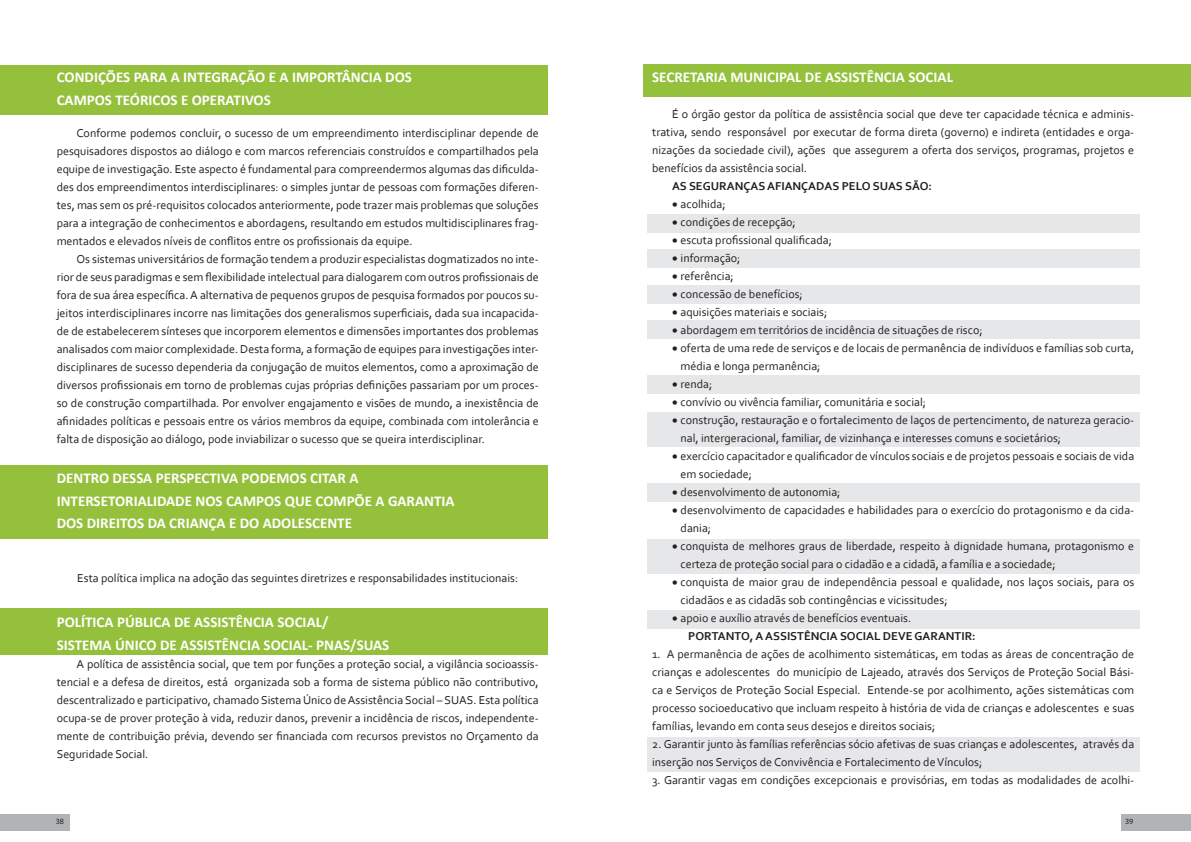
<style>
.page{position:relative;width:1191px;height:842px;background:#fff}
.page>*{position:absolute;margin:0;border:0;box-sizing:border-box;transform-origin:0 0}
.Padrão{font:700 15px "Calibri";color:#fff}
.Normal__Web{font:700 15px/22.5px "Calibri";color:#fff}
.Normal__Web-2{font:12px/18px "Corbel";color:#231f20}
.Padrão-2{font:12px/18px "Corbel";color:#231f20;text-align:justify}
.Padrão-3{font:700 12px "Corbel";color:#231f20}
.t1{font:8px "Myriad";color:#231f20}
</style>
<div class="page">
<div style="left:647px;top:214px;width:493px;height:19px;background:#e6e7e9"></div>
<div style="left:647px;top:249px;width:493px;height:19px;background:#e6e7e9"></div>
<div style="left:647px;top:285px;width:493px;height:19px;background:#e6e7e9"></div>
<div style="left:647px;top:320px;width:493px;height:19px;background:#e6e7e9"></div>
<div style="left:647px;top:375px;width:493px;height:19px;background:#e6e7e9"></div>
<div style="left:647px;top:413px;width:493px;height:34px;background:#e6e7e9"></div>
<div style="left:647px;top:483px;width:493px;height:19px;background:#e6e7e9"></div>
<div style="left:647px;top:539px;width:493px;height:34px;background:#e6e7e9"></div>
<div style="left:647px;top:610px;width:493px;height:19px;background:#e6e7e9"></div>
<div style="left:647px;top:737px;width:492px;height:34px;background:#e6e7e9"></div>
<div style="left:643px;top:65px;width:548px;height:32px;background:#95c03c"></div>
<div style="left:0;top:608px;width:547px;height:47px;background:#95c03c"></div>
<div style="left:0;top:465px;width:547px;height:74px;background:#95c03c"></div>
<div style="left:0;top:65px;width:547px;height:50px;background:#95c03c"></div>
<div style="left:1121px;top:814px;width:70px;height:16px;background:#b2b3b7"></div>
<div style="left:0;top:814px;width:70px;height:16px;background:#b2b3b7"></div>
<p class="Normal__Web" style="left:57px;top:66px;width:357px">CONDIÇÕES PARA A INTEGRAÇÃO E A IMPORTÂNCIA DOS<br>CAMPOS TEÓRICOS E OPERATIVOS</p>
<p class="Normal__Web-2" style="left:57px;top:123px;width:483px;text-align:justify;text-indent:20px">Conforme podemos concluir, o sucesso de um empreendimento interdisciplinar depende de pesquisadores dispostos ao diálogo e com marcos referenciais construídos e compartilhados pela equipe de investigação. Este aspecto é fundamental para compreendermos algumas das dificulda&shy;des dos empreendimentos interdisciplinares: o simples juntar de pessoas com formações diferen&shy;tes, mas sem os pré-requisitos colocados anteriormente, pode trazer mais problemas que soluções para a integração de conhecimentos e abordagens, resultando em estudos multidisciplinares frag&shy;mentados e elevados níveis de conflitos entre os profissionais da equipe.</p>
<p class="Normal__Web-2" style="left:57px;top:249px;width:483px;text-align:justify;text-indent:20px">Os sistemas universitários de formação tendem a produzir especialistas dogmatizados no inte&shy;rior de seus paradigmas e sem flexibilidade intelectual para dialogarem com outros profissionais de fora de sua área específica. A alternativa de pequenos grupos de pesquisa formados por poucos su&shy;jeitos interdisciplinares incorre nas limitações dos generalismos superficiais, dada sua incapacida&shy;de de estabelecerem sínteses que incorporem elementos e dimensões importantes dos problemas analisados com maior complexidade. Desta forma, a formação de equipes para investigações inter&shy;disciplinares de sucesso dependeria da conjugação de muitos elementos, como a aproximação de diversos profissionais em torno de problemas cujas próprias definições passariam por um proces&shy;so de construção compartilhada. Por envolver engajamento e visões de mundo, a inexistência de afinidades políticas e pessoais entre os vários membros da equipe, combinada com intolerância e falta de disposição ao diálogo, pode inviabilizar o sucesso que se queira interdisciplinar.</p>
<p class="Padrão" style="left:57px;top:469px;width:303px">DENTRO DESSA PERSPECTIVA PODEMOS CITAR A</p>
<p class="Padrão" style="left:57px;top:491px;width:399px">INTERSETORIALIDADE NOS CAMPOS QUE COMPÕE A GARANTIA</p>
<p class="Padrão" style="left:57px;top:514px;width:297px">DOS DIREITOS DA CRIANÇA E DO ADOLESCENTE</p>
<p class="Padrão-2" style="left:77px;top:569px;width:442px">Esta política implica na adoção das seguintes diretrizes e responsabilidades institucionais:</p>
<p class="Padrão" style="left:57px;top:613px;width:273px">POLÍTICA PÚBLICA DE ASSISTÊNCIA SOCIAL/</p>
<p class="Padrão" style="left:57px;top:635px;width:334px">SISTEMA ÚNICO DE ASSISTÊNCIA SOCIAL- PNAS/SUAS</p>
<p class="Padrão-2" style="left:57px;top:654px;width:483px;text-indent:20px">A política de assistência social, que tem por funções a proteção social, a vigilância socioassis&shy;tencial e a defesa de direitos, está organizada sob a forma de sistema público não contributivo, descentralizado e participativo, chamado Sistema Único de Assistência Social – SUAS. Esta política ocupa-se de prover proteção à vida, reduzir danos, prevenir a incidência de riscos, independente&shy;mente de contribuição prévia, devendo ser financiada com recursos previstos no Orçamento da Seguridade Social.</p>
<p class="Padrão" style="left:652px;top:68px;width:302px">SECRETARIA MUNICIPAL DE ASSISTÊNCIA SOCIAL</p>
<p class="Padrão-2" style="left:652px;top:105px;width:483px;text-indent:20px">É o órgão gestor da política de assistência social que deve ter capacidade técnica e adminis&shy;trativa, sendo responsável por executar de forma direta (governo) e indireta (entidades e orga&shy;nizações da sociedade civil), ações que assegurem a oferta dos serviços, programas, projetos e benefícios da assistência social.</p>
<p class="Padrão-3" style="left:672px;top:179px;width:261px">AS SEGURANÇAS AFIANÇADAS PELO SUAS SÃO:</p>
<p class="Normal__Web-2" style="left:672px;top:195px;width:55px">• acolhida;</p>
<p class="Normal__Web-2" style="left:672px;top:213px;width:125px">• condições de recepção;</p>
<p class="Normal__Web-2" style="left:672px;top:231px;width:161px">• escuta profissional qualificada;</p>
<p class="Normal__Web-2" style="left:672px;top:249px;width:70px">• informação;</p>
<p class="Normal__Web-2" style="left:672px;top:267px;width:63px">• referência;</p>
<p class="Normal__Web-2" style="left:672px;top:285px;width:132px">• concessão de benefícios;</p>
<p class="Normal__Web-2" style="left:672px;top:303px;width:157px">• aquisições materiais e sociais;</p>
<p class="Normal__Web-2" style="left:672px;top:321px;width:312px">• abordagem em territórios de incidência de situações de risco;</p>
<p class="Normal__Web-2" style="left:680px;top:339px;width:455px;text-indent:-9px">• oferta de uma rede de serviços e de locais de permanência de indivíduos e famílias sob curta, média e longa permanência;</p>
<p class="Normal__Web-2" style="left:672px;top:375px;width:42px">• renda;</p>
<p class="Normal__Web-2" style="left:672px;top:393px;width:255px">• convívio ou vivência familiar, comunitária e social;</p>
<p class="Normal__Web-2" style="left:680px;top:411px;width:455px;text-indent:-9px">• construção, restauração e o fortalecimento de laços de pertencimento, de natureza geracio&shy;nal, intergeracional, familiar, de vizinhança e interesses comuns e societários;</p>
<p class="Normal__Web-2" style="left:680px;top:447px;width:455px;text-indent:-9px">• exercício capacitador e qualificador de vínculos sociais e de projetos pessoais e sociais de vida em sociedade;</p>
<p class="Normal__Web-2" style="left:672px;top:483px;width:170px">• desenvolvimento de autonomia;</p>
<p class="Normal__Web-2" style="left:680px;top:501px;width:455px;text-indent:-9px">• desenvolvimento de capacidades e habilidades para o exercício do protagonismo e da cida&shy;dania;</p>
<p class="Normal__Web-2" style="left:680px;top:537px;width:455px;text-indent:-9px">• conquista de melhores graus de liberdade, respeito à dignidade humana, protagonismo e certeza de proteção social para o cidadão e a cidadã, a família e a sociedade;</p>
<p class="Normal__Web-2" style="left:680px;top:573px;width:455px;text-indent:-9px">• conquista de maior grau de independência pessoal e qualidade, nos laços sociais, para os cidadãos e as cidadãs sob contingências e vicissitudes;</p>
<p class="Normal__Web-2" style="left:672px;top:609px;width:241px">• apoio e auxílio através de benefícios eventuais.</p>
<p class="Padrão-3" style="left:688px;top:629px;width:289px">PORTANTO, A ASSISTÊNCIA SOCIAL DEVE GARANTIR:</p>
<p class="Padrão-2" style="left:652px;top:645px;width:483px">1. A permanência de ações de acolhimento sistemáticas, em todas as áreas de concentração de crianças e adolescentes do município de Lajeado, através dos Serviços de Proteção Social Bási&shy;ca e Serviços de Proteção Social Especial. Entende-se por acolhimento, ações sistemáticas com processo socioeducativo que incluam respeito à história de vida de crianças e adolescentes e suas famílias, levando em conta seus desejos e direitos sociais;</p>
<p class="Padrão-2" style="left:652px;top:735px;width:483px">2. Garantir junto às famílias referências sócio afetivas de suas crianças e adolescentes, através da inserção nos Serviços de Convivência e Fortalecimento de Vínculos;</p>
<p class="Padrão-2" style="left:652px;top:771px;width:483px">3. Garantir vagas em condições excepcionais e provisórias, em todas as modalidades de acolhi-</p>
<p class="t1" style="left:56px;top:817px;width:10px">38</p>
<p class="t1" style="left:1125px;top:817px;width:10px">39</p>
</div>
